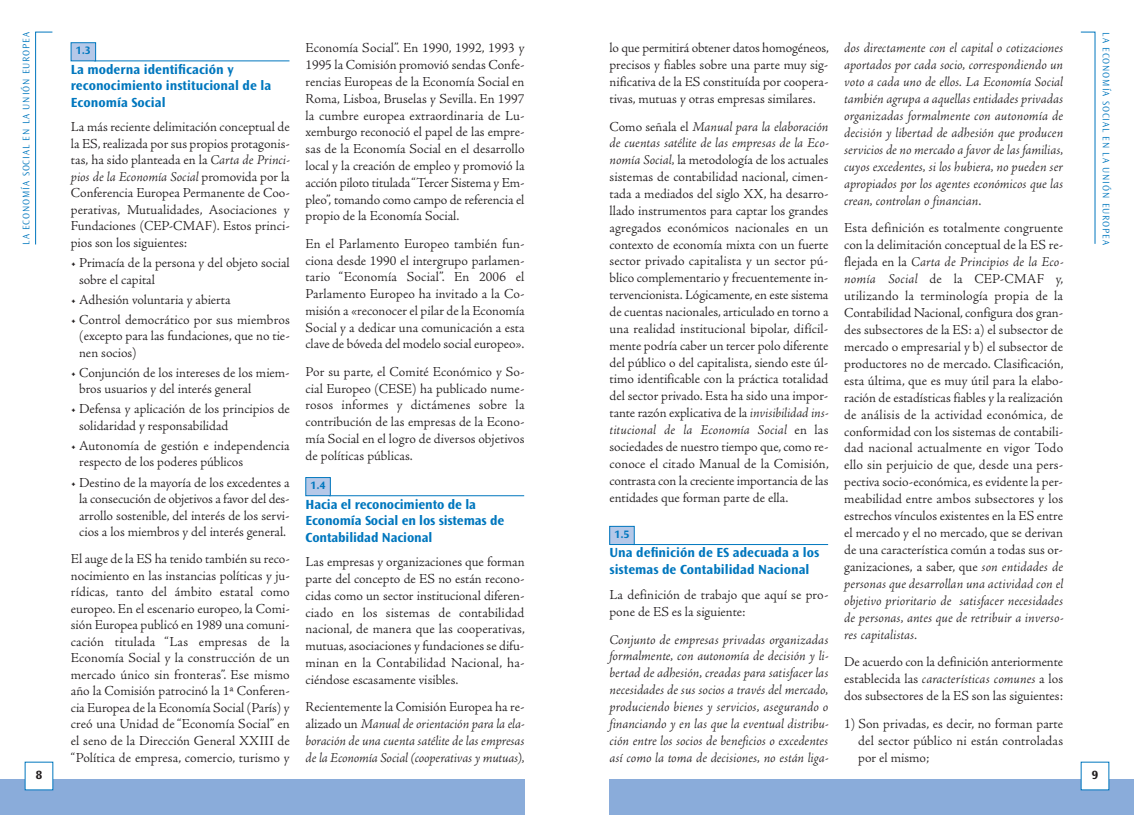
<style>
.page{position:relative;width:1134px;height:815px;background:#fff}
.page>*{position:absolute;margin:0;border:0;box-sizing:border-box;transform-origin:0 0}
.t1{font:300 13.75px/16.9px "Adobe Jenson Pro";color:#231f20;text-align:justify}
.t2{font:italic 300 13.75px/16.9px "Adobe Jenson Pro";letter-spacing:-.005em;color:#231f20;text-align:justify}
.t3{font:700 13.75px/16.5px "Ocean Sans Std";color:#0077be}
.t4{font:700 12.5px "Ocean Sans Std";color:#231f20}
.t5{font:700 11.25px "Ocean Sans Std";color:#0077be}
.t6{font:300 10px "Ocean Sans Std";letter-spacing:.09em;color:#0077be}
.s1{font-style:italic}
.s2{font-style:normal}
</style>
<div class="page">
<div style="left:609px;top:780px;width:525px;height:35px;background:#8aacda"></div>
<hr style="left:633px;top:544px;width:195px;height:1px;background:#0077be">
<div style="left:610px;top:527px;width:24px;height:17px;background:#b5c8e8"></div>
<div style="left:609px;top:526px;width:25px;height:19px;border:1px solid #0077be"></div>
<div style="left:1081px;top:762px;width:27px;height:28px;background:#fff"></div>
<svg style="left:1080px;top:32px;width:15px;height:212px"></svg>
<div style="left:0;top:780px;width:524px;height:35px;background:#8aacda"></div>
<hr style="left:94px;top:61px;width:195px;height:1px;background:#0077be">
<div style="left:71px;top:43px;width:24px;height:18px;background:#b5c8e8"></div>
<hr style="left:329px;top:496px;width:195px;height:1px;background:#0077be">
<div style="left:306px;top:478px;width:24px;height:18px;background:#b5c8e8"></div>
<div style="left:306px;top:477px;width:24px;height:19px;border:1px solid #0077be"></div>
<div style="left:25px;top:762px;width:28px;height:28px;background:#fff"></div>
<svg style="left:35px;top:32px;width:18px;height:213px"></svg>
<p class="t6" style="left:20px;top:245px;width:214px;rotate:-90deg">LA ECONOMÍA SOCIAL EN LA UNIÓN EUROPEA</p>
<p class="t4" style="left:36px;top:770px;width:8px">8</p>
<p class="t5" style="left:76px;top:46px;width:16px">1.3</p>
<p class="t1" style="left:306px;top:41px;width:221px">Economía Social”. En 1990, 1992, 1993 y 1995 la Comisión promovió sendas Confe&shy;rencias Europeas de la Economía Social en Roma, Lisboa, Bruselas y Sevilla. En 1997 la cumbre europea extraordinaria de Lu&shy;xemburgo reconoció el papel de las empre&shy;sas de la Economía Social en el desarrollo local y la creación de empleo y promovió la acción piloto titulada “Tercer Sistema y Em&shy;pleo”, tomando como campo de referencia el propio de la Economía Social.</p>
<p class="t1" style="left:306px;top:236px;width:221px">En el Parlamento Europeo también fun&shy;ciona desde 1990 el intergrupo parlamen&shy;tario “Economía Social”. En 2006 el Parlamento Europeo ha invitado a la Co&shy;misión a «reconocer el pilar de la Economía Social y a dedicar una comunicación a esta clave de bóveda del modelo social europeo».</p>
<p class="t1" style="left:306px;top:365px;width:221px">Por su parte, el Comité Económico y So&shy;cial Europeo (CESE) ha publicado nume&shy;rosos informes y dictámenes sobre la contribución de las empresas de la Econo&shy;mía Social en el logro de diversos objetivos de políticas públicas.</p>
<p class="t3" style="left:71px;top:62px;width:202px">La moderna identificación y reconocimiento institucional de la<br>Economía Social</p>
<p class="t1" style="left:71px;top:120px;width:221px;line-height:16.5px">La más reciente delimitación conceptual de la ES, realizada por sus propios protagonis&shy;tas, ha sido planteada en la <span class="s1">Carta de Princi&shy;pios de la Economía Social</span> promovida por la Conferencia Europea Permanente de Coo&shy;perativas, Mutualidades, Asociaciones y Fundaciones (CEP-CMAF). Estos princi&shy;pios son los siguientes:</p>
<p class="t1" style="left:79px;top:256px;width:212px;line-height:16.5px;text-indent:-8px">• Primacía de la persona y del objeto social sobre el capital</p>
<p class="t1" style="left:71px;top:292px;width:161px">• Adhesión voluntaria y abierta</p>
<p class="t1" style="left:79px;top:312px;width:212px;line-height:16.5px;text-indent:-8px">• Control democrático por sus miembros (excepto para las fundaciones, que no tie&shy;nen socios)</p>
<p class="t1" style="left:79px;top:366px;width:212px;line-height:16.5px;text-indent:-8px">• Conjunción de los intereses de los miem&shy;bros usuarios y del interés general</p>
<p class="t1" style="left:79px;top:402px;width:212px;line-height:16.5px;text-indent:-8px">• Defensa y aplicación de los principios de solidaridad y responsabilidad</p>
<p class="t1" style="left:79px;top:439px;width:212px;line-height:16.5px;text-indent:-8px">• Autonomía de gestión e independencia respecto de los poderes públicos</p>
<p class="t1" style="left:79px;top:475px;width:212px;line-height:16.5px;text-indent:-8px">• Destino de la mayoría de los excedentes a la consecución de objetivos a favor del des&shy;arrollo sostenible, del interés de los servi&shy;cios a los miembros y del interés general.</p>
<p class="t1" style="left:71px;top:552px;width:221px;line-height:16.5px">El auge de la ES ha tenido también su reco&shy;nocimiento en las instancias políticas y ju&shy;rídicas, tanto del ámbito estatal como europeo. En el escenario europeo, la Comi&shy;sión Europea publicó en 1989 una comuni&shy;cación titulada “Las empresas de la Economía Social y la construcción de un mercado único sin fronteras”. Ese mismo año la Comisión patrocinó la 1ª Conferen&shy;cia Europea de la Economía Social (París) y creó una Unidad de “Economía Social” en el seno de la Dirección General XXIII de “Política de empresa, comercio, turismo y</p>
<p class="t5" style="left:311px;top:481px;width:16px">1.4</p>
<p class="t3" style="left:306px;top:497px;width:200px">Hacia el reconocimiento de la<br>Economía Social en los sistemas de<br>Contabilidad Nacional</p>
<p class="t1" style="left:306px;top:555px;width:221px">Las empresas y organizaciones que forman parte del concepto de ES no están recono&shy;cidas como un sector institucional diferen&shy;ciado en los sistemas de contabilidad nacional, de manera que las cooperativas, mutuas, asociaciones y fundaciones se difu&shy;minan en la Contabilidad Nacional, ha&shy;ciéndose escasamente visibles.</p>
<p class="t2" style="left:306px;top:700px;width:221px"><span class="s2">Recientemente la Comisión Europea ha re&shy;alizado un</span> Manual de orientación para la ela&shy;boración de una cuenta satélite de las empresas de la Economía Social (cooperativas y mutuas),</p>
<p class="t1" style="left:609px;top:41px;width:221px">lo que permitirá obtener datos homogéneos, precisos y fiables sobre una parte muy sig&shy;nificativa de la ES constituída por coopera&shy;tivas, mutuas y otras empresas similares.</p>
<p class="t1" style="left:609px;top:119px;width:221px">Como señala el <span class="s1">Manual para la elaboración de cuentas satélite de las empresas de la Eco&shy;nomía Social,</span> la metodología de los actuales sistemas de contabilidad nacional, cimen&shy;tada a mediados del siglo XX, ha desarro&shy;llado instrumentos para captar los grandes agregados económicos nacionales en un contexto de economía mixta con un fuerte sector privado capitalista y un sector pú&shy;blico complementario y frecuentemente in&shy;tervencionista. Lógicamente, en este sistema de cuentas nacionales, articulado en torno a una realidad institucional bipolar, difícil&shy;mente podría caber un tercer polo diferente del público o del capitalista, siendo este úl&shy;timo identificable con la práctica totalidad del sector privado. Esta ha sido una impor&shy;tante razón explicativa de la <span class="s1">invisibilidad ins&shy;titucional de la Economía Social</span> en las sociedades de nuestro tiempo que, como re&shy;conoce el citado Manual de la Comisión, contrasta con la creciente importancia de las entidades que forman parte de ella.</p>
<p class="t5" style="left:614px;top:530px;width:16px">1.5</p>
<p class="t3" style="left:609px;top:545px;width:211px">Una definición de ES adecuada a los sistemas de Contabilidad Nacional</p>
<p class="t1" style="left:609px;top:588px;width:220px">La definición de trabajo que aquí se pro&shy;pone de ES es la siguiente:</p>
<p class="t2" style="left:609px;top:632px;width:220px">Conjunto de empresas privadas organizadas formalmente, con autonomía de decisión y li&shy;bertad de adhesión, creadas para satisfacer las necesidades de sus socios a través del mercado, produciendo bienes y servicios, asegurando o financiando y en las que la eventual distribu&shy;ción entre los socios de beneficios o excedentes así como la toma de decisiones, no están liga-</p>
<p class="t2" style="left:844px;top:41px;width:221px">dos directamente con el capital o cotizaciones aportados por cada socio, correspondiendo un voto a cada uno de ellos. La Economía Social también agrupa a aquellas entidades privadas organizadas formalmente con autonomía de decisión y libertad de adhesión que producen servicios de no mercado a favor de las familias, cuyos excedentes, si los hubiera, no pueden ser apropiados por los agentes económicos que las crean, controlan o financian<span class="s2">.</span></p>
<p class="t1" style="left:844px;top:221px;width:221px">Esta definición es totalmente congruente con la delimitación conceptual de la ES re&shy;flejada en la <span class="s1">Carta de Principios de la Eco&shy;nomía Social</span> de la CEP-CMAF y, utilizando la terminología propia de la Contabilidad Nacional, configura dos gran&shy;des subsectores de la ES: a) el subsector de mercado o empresarial y b) el subsector de productores no de mercado. Clasificación, esta última, que es muy útil para la elabo&shy;ración de estadísticas fiables y la realización de análisis de la actividad económica, de conformidad con los sistemas de contabili&shy;dad nacional actualmente en vigor Todo ello sin perjuicio de que, desde una pers&shy;pectiva socio-económica, es evidente la per&shy;meabilidad entre ambos subsectores y los estrechos vínculos existentes en la ES entre el mercado y el no mercado, que se derivan de una característica común a todas sus or&shy;ganizaciones, a saber, que <span class="s1">son entidades de personas que desarrollan una actividad con el objetivo prioritario de satisfacer necesidades de personas, antes que de retribuir a inverso&shy;res capitalistas.</span></p>
<p class="t1" style="left:844px;top:655px;width:220px">De acuerdo con la definición anteriormente establecida las <span class="s1">características comunes</span> a los dos subsectores de la ES son las siguientes:</p>
<p class="t1" style="left:858px;top:716px;width:206px;text-indent:-14px">1) Son privadas, es decir, no forman parte del sector público ni están controladas por el mismo;</p>
<p class="t6" style="left:1112px;top:32px;width:214px;rotate:90deg">LA ECONOMÍA SOCIAL EN LA UNIÓN EUROPEA</p>
<p class="t4" style="left:1092px;top:770px;width:8px">9</p>
</div>
